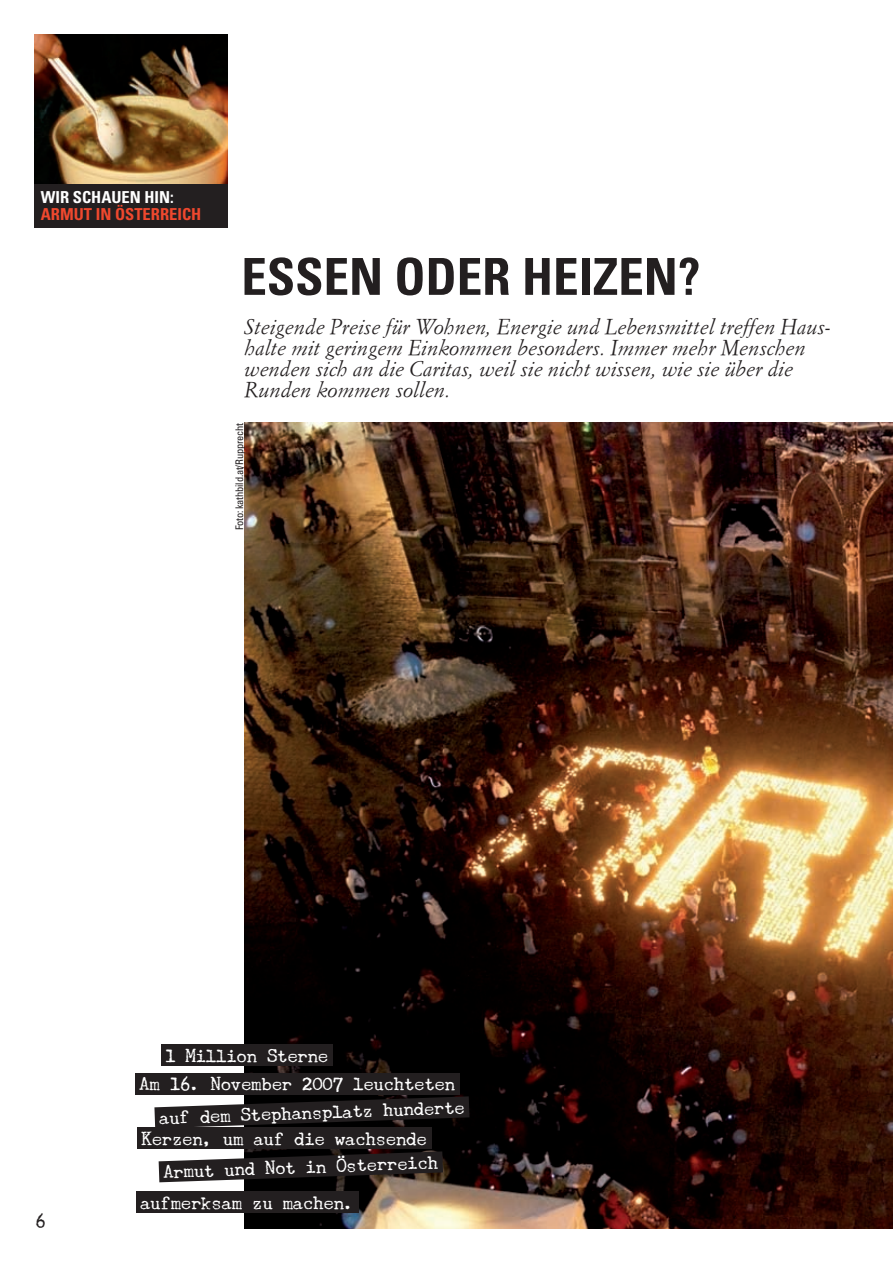
<style>
.page{position:relative;width:893px;height:1263px;background:#fff}
.page>*{position:absolute;margin:0;border:0;box-sizing:border-box;transform-origin:0 0}
.t1{font:700 condensed 51px "Univers";color:#231f20}
.t2{font:italic 21px/21px "Simoncini Garamond";color:#231f20}
.t3{font:18px "Underwood Champion";letter-spacing:-.02em;color:#fff}
.t4{font:18px "Underwood Champion";color:#231f20}
.t5{font:700 condensed 16.5px "Univers";color:#ef482e}
.t6{font:700 condensed 16.5px "Univers";color:#fff}
.t7{font:condensed 10.5px "Univers";letter-spacing:-.02em;color:#231f20}
</style>
<div class="page">
<img style="left:34px;top:34px;width:193px;height:150px">
<img style="left:244px;top:422px;width:649px;height:807px">
<div style="left:34px;top:184px;width:193px;height:43px;background:#231f20"></div>
<div style="left:135px;top:1073px;width:325px;height:21px;background:#231f20"></div>
<svg style="left:154px;top:1096px;width:315px;height:32px;background:#302d2d"></svg>
<div style="left:137px;top:1128px;width:294px;height:21px;background:#231f20"></div>
<svg style="left:159px;top:1151px;width:284px;height:31px;background:#373332"></svg>
<div style="left:136px;top:1192px;width:223px;height:21px;background:#231f20"></div>
<div style="left:161px;top:1045px;width:172px;height:21px;background:#231f20"></div>
<p class="t6" style="left:41px;top:187px;width:134px">WIR SCHAUEN HIN:</p>
<p class="t5" style="left:41px;top:204px;width:162px">ARMUT IN ÖSTERREICH</p>
<h1 class="t1" style="left:241px;top:245px;width:461px">ESSEN ODER HEIZEN?</h1>
<p class="t2" style="left:244px;top:316px;width:588px">Steigende Preise für Wohnen, Energie und Lebensmittel treffen Haus&shy;halte mit geringem Einkommen besonders. Immer mehr Menschen wenden sich an die Caritas, weil sie nicht wissen, wie sie über die Runden kommen sollen.</p>
<p class="t7" style="left:233px;top:530px;width:109px;rotate:-90deg">Foto: kathbild.at/Rupprecht</p>
<p class="t3" style="left:165px;top:1045px;width:165px">1 Million Sterne</p>
<p class="t4" style="left:36px;top:1210px;width:12px">6</p>
<p class="t3" style="left:139px;top:1073px;width:318px">Am 16. November 2007 leuchteten</p>
<p class="t3" style="left:159px;top:1107px;width:307px;rotate:-2deg">auf dem Stephansplatz hunderte</p>
<p class="t3" style="left:141px;top:1128px;width:287px">Kerzen, um auf die wachsende</p>
<p class="t3" style="left:163px;top:1161px;width:277px;rotate:-2deg">Armut und Not in Österreich</p>
<p class="t3" style="left:140px;top:1192px;width:216px">aufmerksam zu machen.</p>
</div>
